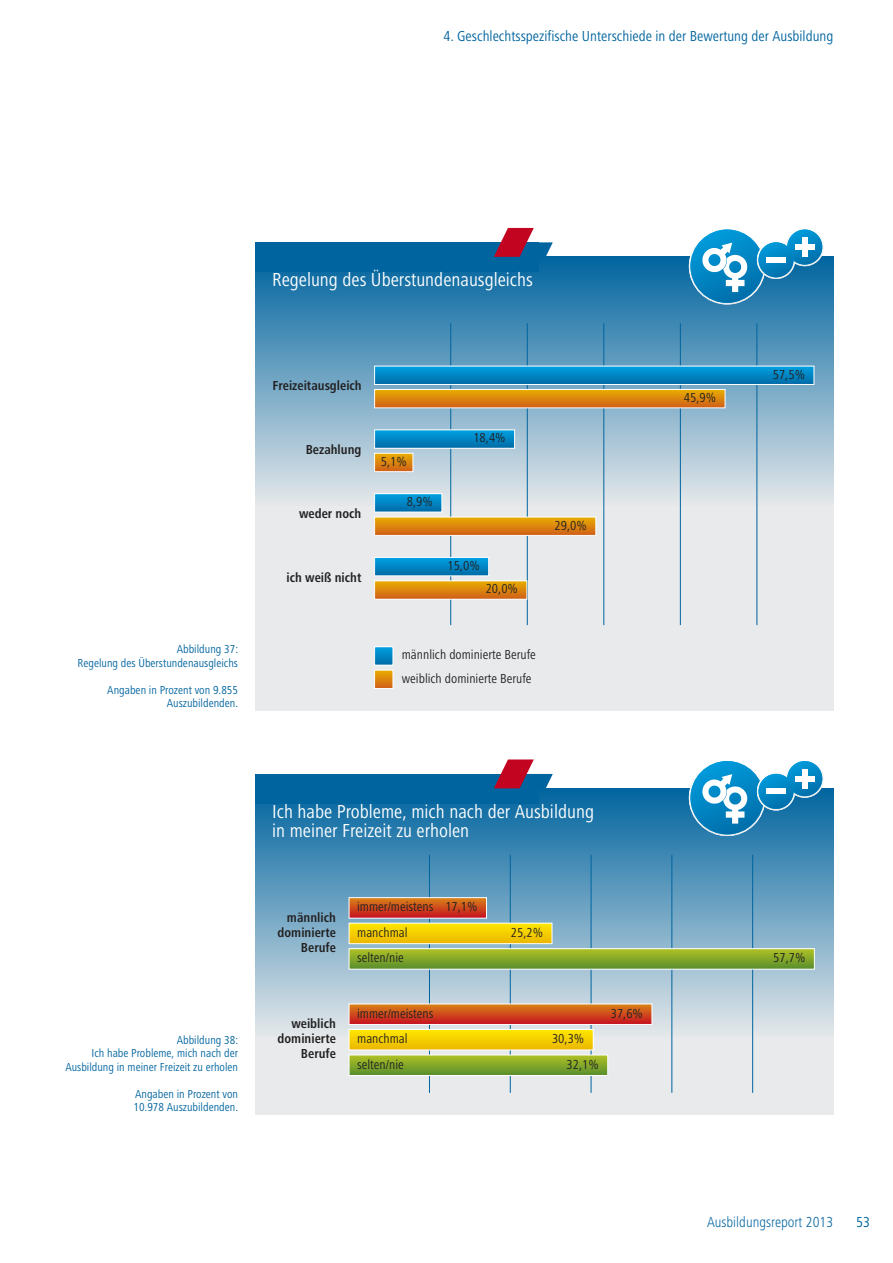
<style>
.page{position:relative;width:893px;height:1263px;background:#fff}
.page>*{position:absolute;margin:0;border:0;box-sizing:border-box;transform-origin:0 0}
.t1{font:condensed 19.5px/19.5px "Frutiger Next LT";color:#fff}
.t2{font:condensed 15px "Frutiger Next LT";color:#00649f}
.t3{font:300 condensed 15px "Frutiger Next LT";color:#00649f}
.t4{font:condensed 13.5px/25.5px "Frutiger Next LT";color:#222122}
.t5{font:700 condensed 13.5px/15px "Frutiger Next LT";color:#222122;text-align:right}
.t6{font:condensed 12px/13.5px "Frutiger Next LT";color:#00649f;text-align:right}
</style>
<div class="page">
<div style="left:255px;top:439px;width:578px;height:271px;background:#e8eaeb"></div>
<div style="left:255px;top:257px;width:578px;height:248px;background:linear-gradient(to bottom,#0366a0,#e3e7e9)"></div>
<div style="left:255px;top:242px;width:283px;height:30px;background:#00649f"></div>
<svg style="left:494px;top:228px;width:59px;height:43px"></svg>
<hr style="left:450px;top:323px;width:1px;height:302px;background:#00649f">
<hr style="left:527px;top:323px;width:1px;height:302px;background:#00649f">
<hr style="left:603px;top:323px;width:1px;height:302px;background:#00649f">
<hr style="left:680px;top:323px;width:1px;height:302px;background:#00649f">
<hr style="left:756px;top:323px;width:1px;height:302px;background:#00649f">
<svg style="left:376px;top:368px;width:436px;height:15px;background:#0084c3"></svg>
<div style="left:374px;top:366px;width:440px;height:19px;border:1px solid #fff"></div>
<svg style="left:376px;top:431px;width:137px;height:16px;background:#0085c4"></svg>
<div style="left:374px;top:429px;width:141px;height:20px;border:1px solid #fff"></div>
<svg style="left:376px;top:495px;width:64px;height:15px"></svg>
<div style="left:374px;top:493px;width:68px;height:19px;border:1px solid #fff"></div>
<svg style="left:376px;top:559px;width:111px;height:15px;background:#0086c4"></svg>
<div style="left:374px;top:557px;width:115px;height:19px;border:1px solid #fff"></div>
<svg style="left:376px;top:391px;width:347px;height:15px;background:#db860d"></svg>
<div style="left:374px;top:389px;width:351px;height:19px;border:1px solid #fff"></div>
<svg style="left:376px;top:455px;width:35px;height:15px"></svg>
<div style="left:374px;top:453px;width:39px;height:19px;border:1px solid #fff"></div>
<svg style="left:376px;top:519px;width:218px;height:15px;background:#db840d"></svg>
<div style="left:374px;top:517px;width:222px;height:19px;border:1px solid #fff"></div>
<svg style="left:376px;top:582px;width:149px;height:16px;background:#db860d"></svg>
<div style="left:374px;top:580px;width:153px;height:20px;border:1px solid #fff"></div>
<svg style="left:376px;top:648px;width:15px;height:15px"></svg>
<div style="left:374px;top:646px;width:19px;height:19px;border:1px solid #fff"></div>
<svg style="left:376px;top:672px;width:15px;height:15px"></svg>
<div style="left:374px;top:670px;width:19px;height:19px;border:1px solid #fff"></div>
<svg style="left:786px;top:228px;width:38px;height:38px"></svg>
<svg style="left:690px;top:230px;width:132px;height:73px"></svg>
<svg style="left:758px;top:242px;width:36px;height:35px"></svg>
<div style="left:766px;top:257px;width:20px;height:5px;background:#fff"></div>
<div style="left:255px;top:1012px;width:578px;height:102px;background:#e8eaeb"></div>
<div style="left:255px;top:788px;width:578px;height:249px;background:linear-gradient(to bottom,#02659f,#e4e8ea)"></div>
<div style="left:255px;top:774px;width:283px;height:30px;background:#00649f"></div>
<svg style="left:494px;top:759px;width:59px;height:44px"></svg>
<hr style="left:429px;top:855px;width:1px;height:238px;background:#00649f">
<hr style="left:510px;top:855px;width:1px;height:238px;background:#00649f">
<hr style="left:591px;top:855px;width:1px;height:238px;background:#00649f">
<hr style="left:671px;top:855px;width:1px;height:238px;background:#00649f">
<hr style="left:752px;top:855px;width:1px;height:238px;background:#00649f">
<svg style="left:351px;top:899px;width:134px;height:17px;background:#cf4c1c"></svg>
<div style="left:349px;top:897px;width:138px;height:21px;border:1px solid #fff"></div>
<div style="left:349px;top:923px;width:203px;height:20px;background:linear-gradient(to bottom,#fee700,#edbb00)"></div>
<div style="left:349px;top:923px;width:203px;height:21px;border:1px solid #fff"></div>
<svg style="left:351px;top:950px;width:462px;height:17px;background:#86a928"></svg>
<div style="left:349px;top:948px;width:466px;height:21px;border:1px solid #fff"></div>
<div style="left:349px;top:1004px;width:303px;height:20px;background:linear-gradient(to bottom,#d98218,#c71920)"></div>
<div style="left:349px;top:1003px;width:303px;height:22px;border:1px solid #fff"></div>
<svg style="left:351px;top:1031px;width:241px;height:17px;background:#f5cf00"></svg>
<div style="left:349px;top:1029px;width:245px;height:21px;border:1px solid #fff"></div>
<div style="left:349px;top:1055px;width:258px;height:20px;background:linear-gradient(to bottom,#afc124,#60922d)"></div>
<div style="left:349px;top:1054px;width:259px;height:22px;border:1px solid #fff"></div>
<svg style="left:690px;top:761px;width:132px;height:73px"></svg>
<svg style="left:758px;top:774px;width:36px;height:35px"></svg>
<div style="left:766px;top:789px;width:20px;height:5px;background:#fff"></div>
<p class="t2" style="left:443px;top:31px;width:391px">4. Geschlechtsspezifische Unterschiede in der Bewertung der Ausbildung</p>
<h1 class="t1" style="left:272px;top:272px;width:262px">Regelung des Überstundenausgleichs</h1>
<p class="t6" style="left:78px;top:644px;width:162px">Abbildung 37:<br>Regelung des Überstundenausgleichs</p>
<p class="t6" style="left:107px;top:684px;width:132px">Angaben in Prozent von 9.855<br>Auszubildenden.</p>
<p class="t5" style="left:273px;top:380px;width:91px">Freizeitausgleich</p>
<p class="t5" style="left:306px;top:443px;width:57px">Bezahlung</p>
<p class="t5" style="left:299px;top:507px;width:64px">weder noch</p>
<p class="t5" style="left:286px;top:571px;width:76px">ich weiß nicht</p>
<p class="t4" style="left:381px;top:450px;width:28px">5,1%</p>
<p class="t4" style="left:407px;top:490px;width:28px">8,9%</p>
<p class="t4" style="left:473px;top:427px;width:34px">18,4%</p>
<p class="t4" style="left:447px;top:554px;width:34px">15,0%</p>
<p class="t4" style="left:486px;top:577px;width:34px">20,0%</p>
<p class="t4" style="left:555px;top:514px;width:34px">29,0%</p>
<p class="t4" style="left:402px;top:644px;width:136px;line-height:23.4px">männlich dominierte Berufe weiblich dominierte Berufe</p>
<p class="t6" style="left:65px;top:1034px;width:174px">Abbildung 38:<br>Ich habe Probleme, mich nach der<br>Ausbildung in meiner Freizeit zu erholen</p>
<p class="t6" style="left:133px;top:1088px;width:106px;text-align:left">Angaben in Prozent von<br>10.978 Auszubildenden.</p>
<h1 class="t1" style="left:272px;top:804px;width:323px">Ich habe Probleme, mich nach der Ausbildung in meiner Freizeit zu erholen</h1>
<p class="t5" style="left:278px;top:911px;width:60px">männlich dominierte<br>Berufe</p>
<p class="t5" style="left:278px;top:1017px;width:60px">weiblich dominierte<br>Berufe</p>
<p class="t4" style="left:357px;top:895px;width:78px">immer/meistens manchmal selten/nie</p>
<p class="t4" style="left:445px;top:895px;width:34px">17,1%</p>
<p class="t4" style="left:357px;top:1002px;width:78px">immer/meistens manchmal selten/nie</p>
<p class="t4" style="left:511px;top:921px;width:34px">25,2%</p>
<p class="t4" style="left:566px;top:1027px;width:34px;text-indent:-14px">30,3%<br>32,1%</p>
<p class="t4" style="left:611px;top:1002px;width:34px">37,6%</p>
<p class="t4" style="left:684px;top:386px;width:34px">45,9%</p>
<p class="t4" style="left:773px;top:363px;width:34px">57,5%</p>
<p class="t4" style="left:773px;top:946px;width:34px">57,7%</p>
<p class="t3" style="left:707px;top:1217px;width:128px">Ausbildungsreport 2013</p>
<p class="t2" style="left:856px;top:1217px;width:15px">53</p>
</div>
